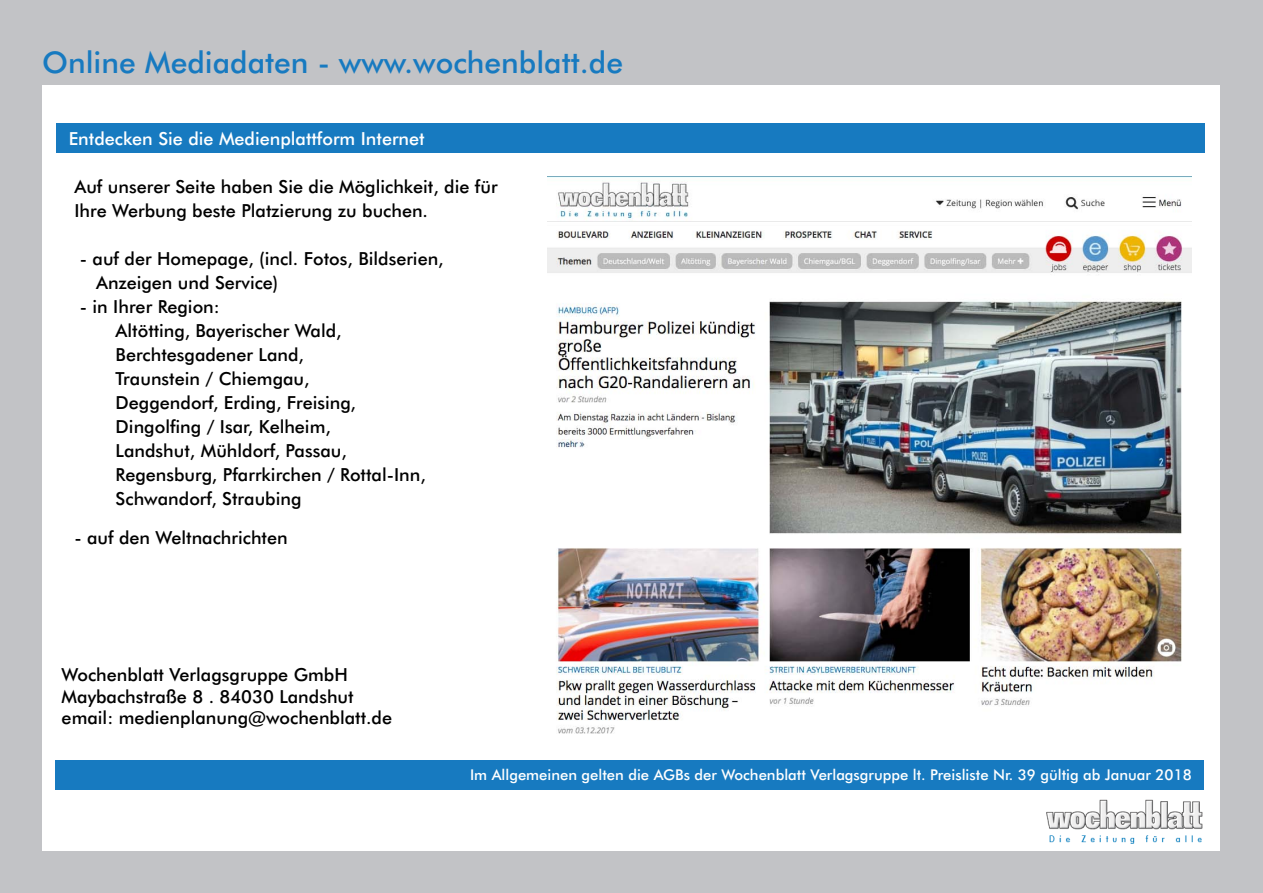
<style>
.page{position:relative;width:1263px;height:893px;background:#c2c3c6}
.page>*{position:absolute;margin:0;border:0;box-sizing:border-box;transform-origin:0 0}
.t1{font:500 30px "Futura BT";color:#177ac0}
.t2{font:500 18px/24px "Futura BT";color:#000}
.t3{font:500 18px "Futura BT";color:#fff}
.t4{font:500 14.85px "Futura BT";color:#fff}
.s1{font-size:15px}
</style>
<div class="page">
<div style="left:43px;top:85px;width:1177px;height:765px;background:#fff"></div>
<div style="left:56px;top:123px;width:1148px;height:30px;background:#177ac0"></div>
<img style="left:547px;top:176px;width:645px;height:558px">
<div style="left:55px;top:760px;width:1148px;height:30px;background:#177ac0"></div>
<h1 class="t1" style="left:42px;top:44px;width:582px">Online Mediadaten - www.wochenblatt.de</h1>
<p class="t3" style="left:69px;top:127px;width:357px">Entdecken Sie die Medienplattform Internet</p>
<p class="t2" style="left:74px;top:175px;width:425px">Auf unserer Seite haben Sie die Möglichkeit, die für<br>Ihre Werbung beste Platzierung zu buchen.</p>
<p class="t2" style="left:96px;top:247px;width:349px;text-indent:-16px">- auf der Homepage, (incl. Fotos, Bildserien,<br>Anzeigen und Service)</p>
<p class="t2" style="left:116px;top:295px;width:312px;text-indent:-36px">- in Ihrer Region:<br>Altötting, Bayerischer Wald,<br>Berchtesgadener Land,<br>Traunstein / Chiemgau,<br>Deggendorf, Erding, Freising,<br>Dingolfing / Isar, Kelheim,<br>Landshut, Mühldorf, Passau,<br>Regensburg, Pfarrkirchen / Rottal-Inn,<br>Schwandorf, Straubing</p>
<p class="t2" style="left:74px;top:526px;width:215px">- auf den Weltnachrichten</p>
<p class="t2" style="left:62px;top:664px;width:332px;line-height:21.6px">Wochenblatt Verlagsgruppe GmbH<br>Maybachstraße 8 . 84030 Landshut email: medienplanung@wochenblatt.de</p>
<p class="t4" style="left:470px;top:766px;width:723px">Im Allgemeinen gelten die AGBs der Wochenblatt Verlagsgruppe lt. Preisliste Nr. 39 gültig ab Januar <span class="s1">2018</span></p>
</div>
